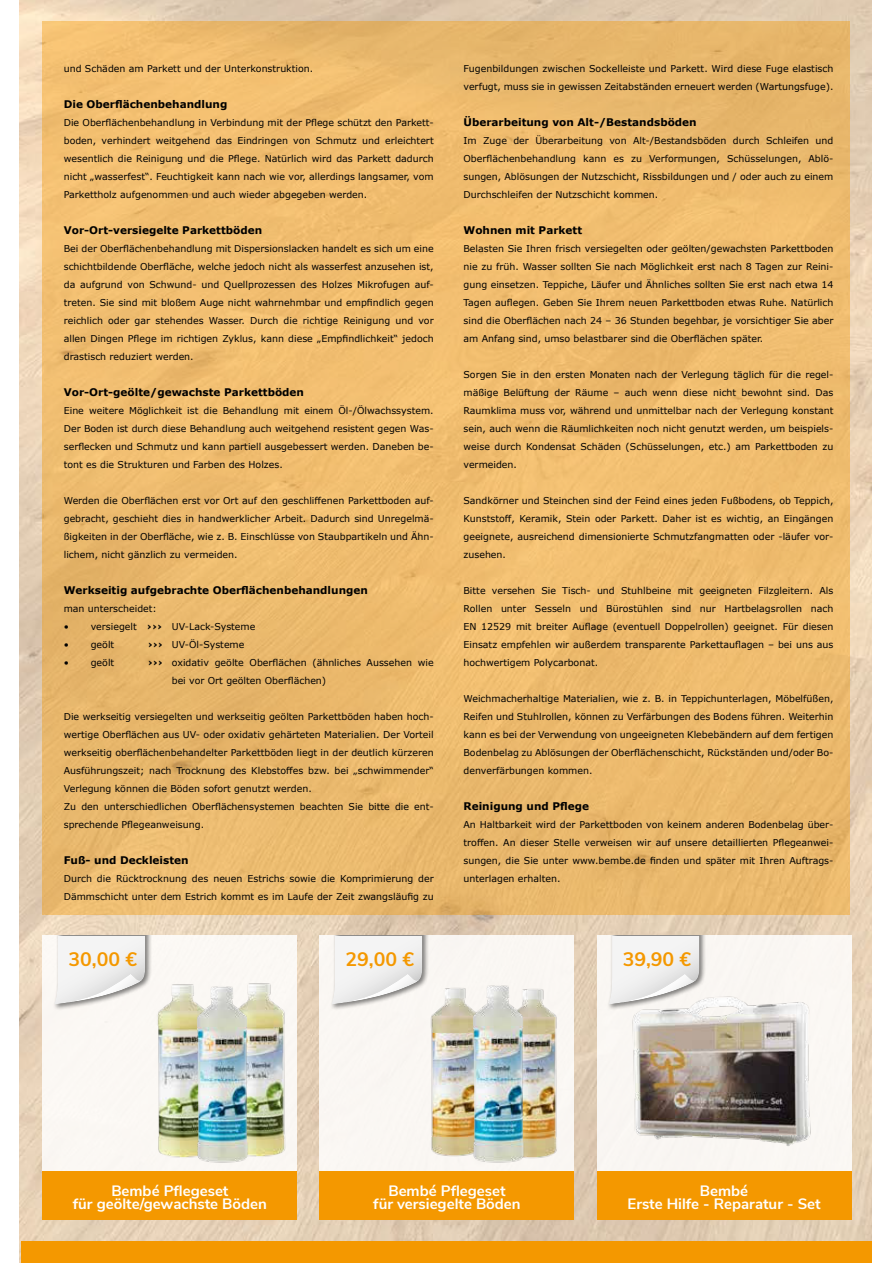
<style>
.page{position:relative;width:893px;height:1263px;background:#fff}
.page>*{position:absolute;margin:0;border:0;box-sizing:border-box;transform-origin:0 0}
.t1{font:700 19.5px "Nunito Sans";color:#f49800}
.t2{font:700 15px/13.5px "Nunito Sans";color:#fff;text-align:center}
.t3{font:700 10.5px "Verdana";color:#000}
.t4{font:9.45px/18px "Verdana";color:#000;text-align:justify}
.s1{font-weight:700}
</style>
<div class="page">
<img style="left:20px;top:0;width:852px;height:1262px">
<div style="left:43px;top:21px;width:807px;height:893px;background:#efbc6f"></div>
<div style="left:21px;top:1241px;width:851px;height:22px;background:#f49800"></div>
<div style="left:43px;top:935px;width:254px;height:285px;background:#fbf8f4"></div>
<div style="left:43px;top:1172px;width:254px;height:48px;background:#f49800"></div>
<div style="left:52px;top:935px;width:100px;height:76px;background:#000;opacity:.5"></div>
<svg style="left:54px;top:935px;width:91px;height:69px"></svg>
<div style="left:320px;top:935px;width:254px;height:285px;background:#faf7f3"></div>
<div style="left:320px;top:1172px;width:254px;height:48px;background:#f49800"></div>
<div style="left:329px;top:935px;width:100px;height:76px;background:#000;opacity:.5"></div>
<svg style="left:331px;top:935px;width:91px;height:69px"></svg>
<div style="left:597px;top:935px;width:254px;height:285px;background:#faf7f3"></div>
<div style="left:597px;top:1172px;width:254px;height:48px;background:#f49800"></div>
<div style="left:606px;top:935px;width:100px;height:76px;background:#000;opacity:.5"></div>
<svg style="left:608px;top:935px;width:91px;height:69px"></svg>
<img style="left:146px;top:976px;width:37px;height:182px">
<img style="left:260px;top:983px;width:26px;height:174px">
<img style="left:183px;top:983px;width:77px;height:180px">
<img style="left:504px;top:989px;width:70px;height:183px">
<img style="left:426px;top:983px;width:71px;height:189px">
<img style="left:459px;top:983px;width:77px;height:186px">
<img style="left:624px;top:945px;width:195px;height:227px">
<p class="t4" style="left:64px;top:59px;width:251px">und Schäden am Parkett und der Unterkonstruktion.</p>
<p class="t3" style="left:64px;top:97px;width:165px">Die Oberflächenbehandlung</p>
<p class="t4" style="left:64px;top:113px;width:371px">Die Oberflächenbehandlung in Verbindung mit der Pflege schützt den Parkett&shy;boden, verhindert weitgehend das Eindringen von Schmutz und erleichtert wesentlich die Reinigung und die Pflege. Natürlich wird das Parkett dadurch nicht „wasserfest“. Feuchtigkeit kann nach wie vor, allerdings langsamer, vom Parkettholz aufgenommen und auch wieder abgegeben werden.</p>
<p class="t3" style="left:64px;top:223px;width:200px">Vor-Ort-versiegelte Parkettböden</p>
<p class="t4" style="left:64px;top:239px;width:371px">Bei der Oberflächenbehandlung mit Dispersionslacken handelt es sich um eine schichtbildende Oberfläche, welche jedoch nicht als wasserfest anzusehen ist, da aufgrund von Schwund- und Quellprozessen des Holzes Mikrofugen auf&shy;treten. Sie sind mit bloßem Auge nicht wahrnehmbar und empfindlich gegen reichlich oder gar stehendes Wasser. Durch die richtige Reinigung und vor allen Dingen Pflege im richtigen Zyklus, kann diese „Empfindlichkeit“ jedoch drastisch reduziert werden.</p>
<p class="t3" style="left:64px;top:385px;width:242px">Vor-Ort-geölte/gewachste Parkettböden</p>
<p class="t4" style="left:64px;top:401px;width:371px">Eine weitere Möglichkeit ist die Behandlung mit einem Öl-/Ölwachssystem.<br>Der Boden ist durch diese Behandlung auch weitgehend resistent gegen Was&shy;serflecken und Schmutz und kann partiell ausgebessert werden. Daneben be&shy;tont es die Strukturen und Farben des Holzes.</p>
<p class="t4" style="left:64px;top:491px;width:371px">Werden die Oberflächen erst vor Ort auf den geschliffenen Parkettboden auf&shy;gebracht, geschieht dies in handwerklicher Arbeit. Dadurch sind Unregelmä&shy;ßigkeiten in der Oberfläche, wie z. B. Einschlüsse von Staubpartikeln und Ähn&shy;lichem, nicht gänzlich zu vermeiden.</p>
<p class="t3" style="left:64px;top:583px;width:306px">Werkseitig aufgebrachte Oberflächenbehandlungen</p>
<p class="t4" style="left:64px;top:599px;width:95px">man unterscheidet:</p>
<p class="t4" style="left:64px;top:618px;width:193px">• versiegelt <span class="s1">›››</span> UV-Lack-Systeme</p>
<p class="t4" style="left:64px;top:636px;width:52px">• geölt</p>
<p class="t4" style="left:148px;top:635px;width:98px"><span class="s1">›››</span> UV-Öl-Systeme</p>
<p class="t4" style="left:64px;top:654px;width:52px">• geölt</p>
<p class="t4" style="left:172px;top:653px;width:263px;text-indent:-24px"><span class="s1">›››</span> oxidativ geölte Oberflächen (ähnliches Aussehen wie bei vor Ort geölten Oberflächen)</p>
<p class="t4" style="left:64px;top:707px;width:371px;text-align:left">Die werkseitig versiegelten und werkseitig geölten Parkettböden haben hoch&shy;wertige Oberflächen aus UV- oder oxidativ gehärteten Materialien. Der Vorteil werkseitig oberflächenbehandelter Parkettböden liegt in der deutlich kürzeren Ausführungszeit; nach Trocknung des Klebstoffes bzw. bei „schwimmender“ Verlegung können die Böden sofort genutzt werden.<br>Zu den unterschiedlichen Oberflächensystemen beachten Sie bitte die ent&shy;sprechende Pflegeanweisung.</p>
<p class="t3" style="left:64px;top:853px;width:126px">Fuß- und Deckleisten</p>
<p class="t4" style="left:64px;top:869px;width:371px">Durch die Rücktrocknung des neuen Estrichs sowie die Komprimierung der<br>Dämmschicht unter dem Estrich kommt es im Laufe der Zeit zwangsläufig zu</p>
<p class="t4" style="left:463px;top:59px;width:371px">Fugenbildungen zwischen Sockelleiste und Parkett. Wird diese Fuge elastisch verfugt, muss sie in gewissen Zeitabständen erneuert werden (Wartungsfuge).</p>
<p class="t3" style="left:463px;top:115px;width:235px">Überarbeitung von Alt-/Bestandsböden</p>
<p class="t4" style="left:463px;top:131px;width:371px">Im Zuge der Überarbeitung von Alt-/Bestandsböden durch Schleifen und Oberflächenbehandlung kann es zu Verformungen, Schüsselungen, Ablö&shy;sungen, Ablösungen der Nutzschicht, Rissbildungen und / oder auch zu einem Durchschleifen der Nutzschicht kommen.</p>
<p class="t3" style="left:463px;top:223px;width:120px">Wohnen mit Parkett</p>
<p class="t4" style="left:463px;top:239px;width:371px">Belasten Sie Ihren frisch versiegelten oder geölten/gewachsten Parkettboden nie zu früh. Wasser sollten Sie nach Möglichkeit erst nach 8 Tagen zur Reini&shy;gung einsetzen. Teppiche, Läufer und Ähnliches sollten Sie erst nach etwa 14<br>Tagen auflegen. Geben Sie Ihrem neuen Parkettboden etwas Ruhe. Natürlich sind die Oberflächen nach 24 – 36 Stunden begehbar, je vorsichtiger Sie aber am Anfang sind, umso belastbarer sind die Oberflächen später.</p>
<p class="t4" style="left:463px;top:365px;width:371px">Sorgen Sie in den ersten Monaten nach der Verlegung täglich für die regel&shy;mäßige Belüftung der Räume – auch wenn diese nicht bewohnt sind. Das Raumklima muss vor, während und unmittelbar nach der Verlegung konstant sein, auch wenn die Räumlichkeiten noch nicht genutzt werden, um beispiels&shy;weise durch Kondensat Schäden (Schüsselungen, etc.) am Parkettboden zu vermeiden.</p>
<p class="t4" style="left:463px;top:491px;width:371px">Sandkörner und Steinchen sind der Feind eines jeden Fußbodens, ob Teppich, Kunststoff, Keramik, Stein oder Parkett. Daher ist es wichtig, an Eingängen geeignete, ausreichend dimensionierte Schmutzfangmatten oder -läufer vor&shy;zusehen.</p>
<p class="t4" style="left:463px;top:581px;width:371px">Bitte versehen Sie Tisch- und Stuhlbeine mit geeigneten Filzgleitern. Als Rollen unter Sesseln und Bürostühlen sind nur Hartbelagsrollen nach EN 12529 mit breiter Auflage (eventuell Doppelrollen) geeignet. Für diesen Einsatz empfehlen wir außerdem transparente Parkettauflagen – bei uns aus hochwertigem Polycarbonat.</p>
<p class="t4" style="left:463px;top:689px;width:371px">Weichmacherhaltige Materialien, wie z. B. in Teppichunterlagen, Möbelfüßen, Reifen und Stuhlrollen, können zu Verfärbungen des Bodens führen. Weiterhin kann es bei der Verwendung von ungeeigneten Klebebändern auf dem fertigen Bodenbelag zu Ablösungen der Oberflächenschicht, Rückständen und/oder Bo&shy;denverfärbungen kommen.</p>
<p class="t3" style="left:463px;top:799px;width:127px">Reinigung und Pflege</p>
<p class="t4" style="left:463px;top:815px;width:371px">An Haltbarkeit wird der Parkettboden von keinem anderen Bodenbelag über&shy;troffen. An dieser Stelle verweisen wir auf unsere detaillierten Pflegeanwei&shy;sungen, die Sie unter www.bembe.de finden und später mit Ihren Auftrags&shy;unterlagen erhalten.</p>
<h1 class="t1" style="left:68px;top:949px;width:70px">30,00 €</h1>
<h1 class="t1" style="left:346px;top:949px;width:70px">29,00 €</h1>
<h1 class="t1" style="left:623px;top:949px;width:70px">39,90 €</h1>
<h2 class="t2" style="left:73px;top:1183px;width:196px">Bembé Pflegeset<br>für geölte/gewachste Böden</h2>
<h2 class="t2" style="left:373px;top:1183px;width:149px">Bembé Pflegeset<br>für versiegelte Böden</h2>
<h2 class="t2" style="left:627px;top:1184px;width:195px">Bembé<br>Erste Hilfe - Reparatur - Set</h2>
</div>
